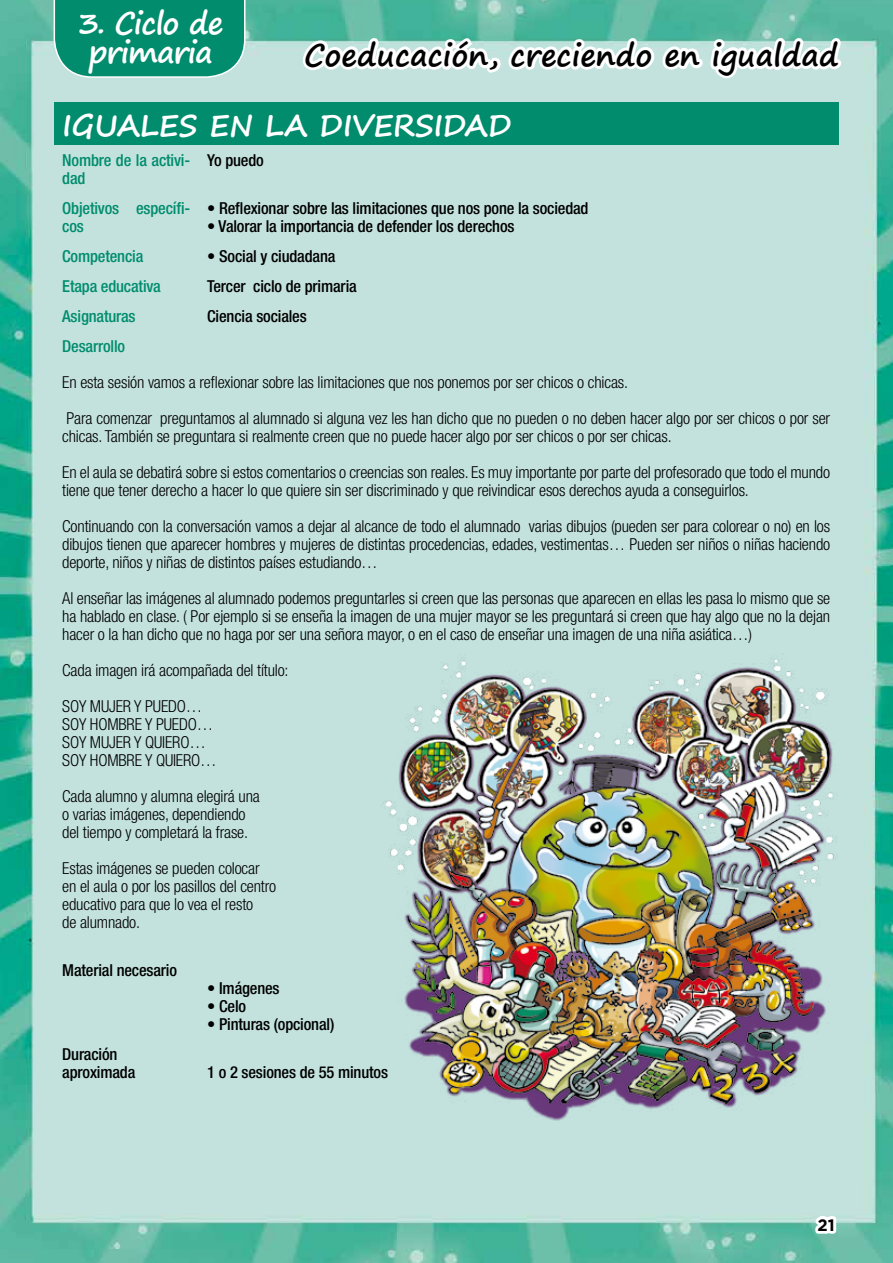
<style>
.page{position:relative;width:893px;height:1263px;background:#fff}
.page>*{position:absolute;margin:0;border:0;box-sizing:border-box;transform-origin:0 0}
.t1{font:700 30px "Segoe Print";color:#000}
.t2{font:700 30px "Segoe Print";letter-spacing:-.01em;color:#fff}
.t3{font:700 30px/28.5px "Segoe Print";letter-spacing:-.04em;color:#fff;text-align:center}
.t4{font:300 condensed 16.5px/18px "Helvetica Neue";letter-spacing:-.01em;color:#000}
.t5{font:500 condensed 16.5px/18px "Helvetica Neue";letter-spacing:-.01em;color:#000}
.t6{font:500 condensed 16.5px/18px "Helvetica Neue";letter-spacing:-.01em;color:#008c6d}
.t7{font:700 16.5px "Gotham";color:#000}
</style>
<div class="page">
<img style="left:0;top:0;width:893px;height:1263px">
<div style="left:54px;top:102px;width:785px;height:43px;background:#008c6d"></div>
<img style="left:372px;top:636px;width:495px;height:502px">
<svg style="left:804px;top:1213px;width:35px;height:24px"></svg>
<svg style="left:298px;top:0;width:548px;height:125px"></svg>
<img style="left:0;top:954px;width:83px;height:237px">
<svg style="left:54px;top:0;width:192px;height:78px;background:#109376"></svg>
<h1 class="t3" style="left:78px;top:8px;width:147px">3. Ciclo de primaria</h1>
<h1 class="t1" style="left:304px;top:28px;width:536px">Coeducación, creciendo en igualdad</h1>
<h1 class="t2" style="left:62px;top:98px;width:451px">IGUALES EN LA DIVERSIDAD</h1>
<p class="t6" style="left:62px;top:151px;width:129px">Nombre de la activi&shy;dad</p>
<p class="t5" style="left:207px;top:151px;width:58px">Yo puedo</p>
<p class="t6" style="left:62px;top:199px;width:129px">Objetivos específi&shy;cos</p>
<p class="t5" style="left:207px;top:199px;width:383px">• Reflexionar sobre las limitaciones que nos pone la sociedad</p>
<p class="t5" style="left:207px;top:217px;width:309px">• Valorar la importancia de defender los derechos</p>
<p class="t6" style="left:62px;top:247px;width:83px">Competencia</p>
<p class="t5" style="left:207px;top:247px;width:130px">• Social y ciudadana</p>
<p class="t6" style="left:62px;top:277px;width:100px">Etapa educativa</p>
<p class="t5" style="left:207px;top:277px;width:151px">Tercer ciclo de primaria</p>
<p class="t6" style="left:62px;top:307px;width:75px">Asignaturas</p>
<p class="t5" style="left:207px;top:307px;width:101px">Ciencia sociales</p>
<p class="t6" style="left:62px;top:337px;width:64px">Desarrollo</p>
<p class="t4" style="left:62px;top:364px;width:769px;line-height:36px">En esta sesión vamos a reflexionar sobre las limitaciones que nos ponemos por ser chicos o chicas.<br>Para comenzar preguntamos al alumnado si alguna vez les han dicho que no pueden o no deben hacer algo por ser chicos o por ser</p>
<p class="t4" style="left:62px;top:418px;width:769px;line-height:36px">chicas. También se preguntara si realmente creen que no puede hacer algo por ser chicos o por ser chicas.<br>En el aula se debatirá sobre si estos comentarios o creencias son reales. Es muy importante por parte del profesorado que todo el mundo</p>
<p class="t4" style="left:62px;top:472px;width:769px;line-height:36px">tiene que tener derecho a hacer lo que quiere sin ser discriminado y que reivindicar esos derechos ayuda a conseguirlos.<br>Continuando con la conversación vamos a dejar al alcance de todo el alumnado varias dibujos (pueden ser para colorear o no) en los</p>
<p class="t4" style="left:62px;top:535px;width:769px">dibujos tienen que aparecer hombres y mujeres de distintas procedencias, edades, vestimentas… Pueden ser niños o niñas haciendo deporte, niños y niñas de distintos países estudiando…</p>
<p class="t4" style="left:62px;top:589px;width:769px;text-align:justify">Al enseñar las imágenes al alumnado podemos preguntarles si creen que las personas que aparecen en ellas les pasa lo mismo que se ha hablado en clase. ( Por ejemplo si se enseña la imagen de una mujer mayor se les preguntará si creen que hay algo que no la dejan hacer o la han dicho que no haga por ser una señora mayor, o en el caso de enseñar una imagen de una niña asiática…)</p>
<p class="t4" style="left:62px;top:652px;width:228px;line-height:36px">Cada imagen irá acompañada del título:<br>SOY MUJER Y PUEDO…</p>
<p class="t4" style="left:62px;top:715px;width:156px">SOY HOMBRE Y PUEDO…<br>SOY MUJER Y QUIERO…<br>SOY HOMBRE Y QUIERO…</p>
<p class="t4" style="left:62px;top:787px;width:199px">Cada alumno y alumna elegirá una o varias imágenes, dependiendo del tiempo y completará la frase.</p>
<p class="t4" style="left:62px;top:859px;width:215px">Estas imágenes se pueden colocar en el aula o por los pasillos del centro educativo para que lo vea el resto<br>de alumnado.</p>
<p class="t5" style="left:62px;top:961px;width:116px">Material necesario</p>
<p class="t5" style="left:207px;top:979px;width:74px">• Imágenes</p>
<p class="t5" style="left:207px;top:997px;width:40px">• Celo</p>
<p class="t5" style="left:207px;top:1015px;width:129px">• Pinturas (opcional)</p>
<p class="t5" style="left:62px;top:1045px;width:75px">Duración aproximada</p>
<p class="t5" style="left:207px;top:1063px;width:182px">1 o 2 sesiones de 55 minutos</p>
<p class="t7" style="left:817px;top:1214px;width:19px">21</p>
</div>
